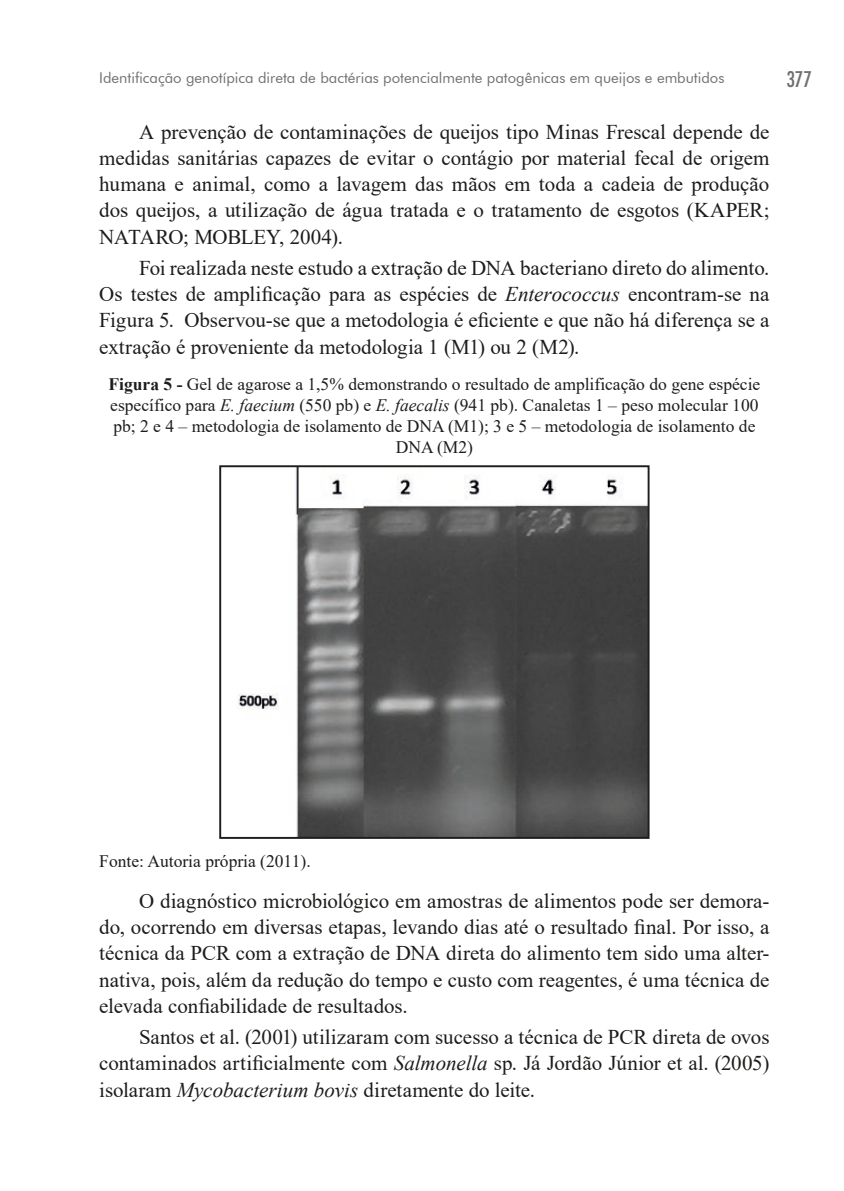
<style>
.page{position:relative;width:844px;height:1191px;background:#fff}
.page>*{position:absolute;margin:0;border:0;box-sizing:border-box;transform-origin:0 0}
.t1{font:21px/26.2px "Times New Roman";letter-spacing:-.005em;color:#1d1d1b;text-align:justify}
.t2{font:condensed 21px "Futura Std";color:#70706f}
.t3{font:17.5px/21px "Times New Roman";color:#1d1d1b;text-align:center}
.t4{font:14.88px "Futura BT";color:#70706f}
.s1{font-style:italic}
.s2{font-weight:700}
</style>
<div class="page">
<img style="left:238px;top:468px;width:408px;height:368px">
<div style="left:219px;top:465px;width:430px;height:374px;border:2px solid #1d1d1b"></div>
<p class="t4" style="left:99px;top:69px;width:626px">Identificação genotípica direta de bactérias potencialmente patogênicas em queijos e embutidos</p>
<p class="t2" style="left:786px;top:66px;width:27px">377</p>
<p class="t1" style="left:99px;top:118px;width:671px;text-indent:40px">A prevenção de contaminações de queijos tipo Minas Frescal depende de medidas sanitárias capazes de evitar o contágio por material fecal de origem humana e animal, como a lavagem das mãos em toda a cadeia de produção dos queijos, a utilização de água tratada e o tratamento de esgotos (KAPER; NATARO; MOBLEY, 2004).</p>
<p class="t1" style="left:99px;top:254px;width:671px;text-indent:40px">Foi realizada neste estudo a extração de DNA bacteriano direto do alimento.<br>Os testes de amplificação para as espécies de <span class="s1">Enterococcus</span> encontram-se na Figura 5. Observou-se que a metodologia é eficiente e que não há diferença se a extração é proveniente da metodologia 1 (M1) ou 2 (M2).</p>
<p class="t3" style="left:108px;top:373px;width:653px"><span class="s2">Figura 5 -</span> Gel de agarose a 1,5% demonstrando o resultado de amplificação do gene espécie específico para <span class="s1">E. faecium</span> (550 pb) e <span class="s1">E. faecalis</span> (941 pb). Canaletas 1 – peso molecular 100 pb; 2 e 4 – metodologia de isolamento de DNA (M1); 3 e 5 – metodologia de isolamento de DNA (M2)</p>
<p class="t3" style="left:99px;top:849px;width:213px">Fonte: Autoria própria (2011).</p>
<p class="t1" style="left:99px;top:887px;width:671px;text-indent:40px">O diagnóstico microbiológico em amostras de alimentos pode ser demora&shy;do, ocorrendo em diversas etapas, levando dias até o resultado final. Por isso, a técnica da PCR com a extração de DNA direta do alimento tem sido uma alter&shy;nativa, pois, além da redução do tempo e custo com reagentes, é uma técnica de elevada confiabilidade de resultados.</p>
<p class="t1" style="left:99px;top:1023px;width:671px;text-indent:40px">Santos et al. (2001) utilizaram com sucesso a técnica de PCR direta de ovos contaminados artificialmente com <span class="s1">Salmonella</span> sp. Já Jordão Júnior et al. (2005) isolaram <span class="s1">Mycobacterium bovis</span> diretamente do leite.</p>
</div>
